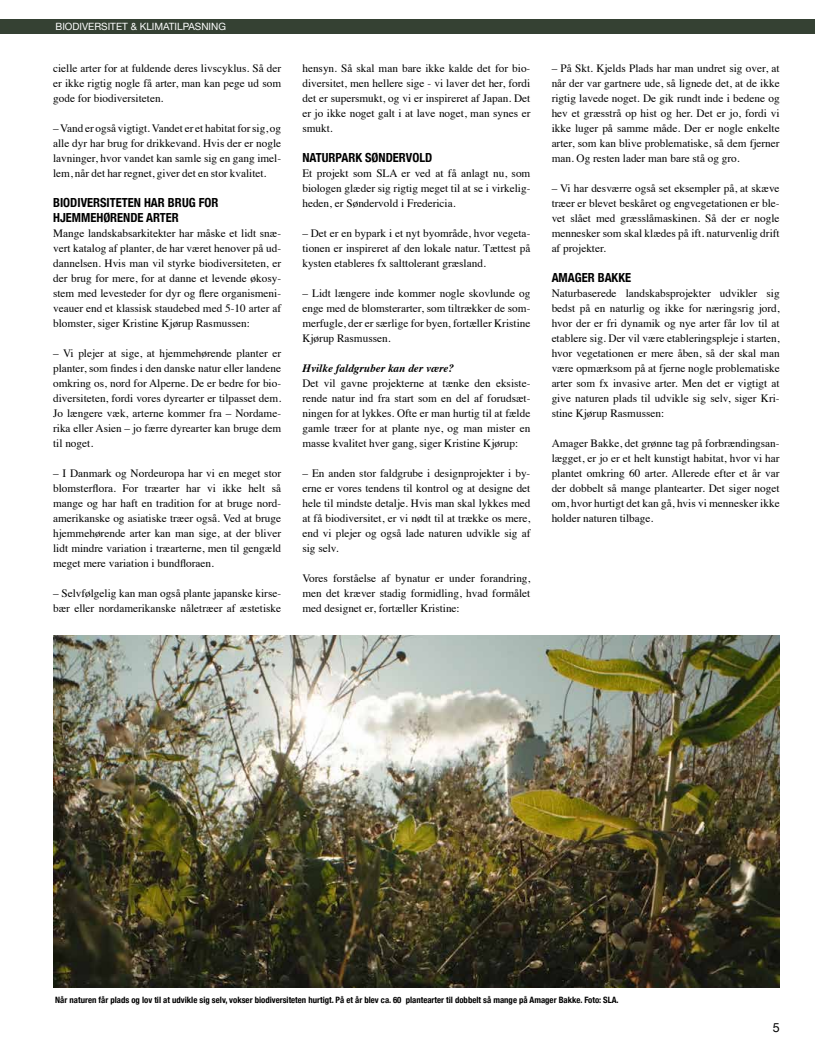
<style>
.page{position:relative;width:815px;height:1053px;background:#fff}
.page>*{position:absolute;margin:0;border:0;box-sizing:border-box;transform-origin:0 0}
.t1{font:700 condensed 12.5px/15px "Helvetica Neue";color:#000}
.t2{font:12.5px "Helvetica Neue";color:#000}
.t3{font:11.25px/15px "Times";color:#000;text-align:justify}
.t4{font:italic 700 11.25px "Times";color:#000}
.t5{font:10px "Helvetica Neue";color:#fff}
.t6{font:700 condensed 8.75px "Helvetica Neue";color:#000}
</style>
<div class="page">
<div style="left:0;top:19px;width:815px;height:14px;background:#354133"></div>
<img style="left:53px;top:635px;width:727px;height:352px">
<p class="t5" style="left:55px;top:19px;width:172px">BIODIVERSITET &amp; KLIMATILPASNING</p>
<p class="t3" style="left:53px;top:59px;width:230px">cielle arter for at fuldende deres livscyklus. Så der er ikke rigtig nogle få arter, man kan pege ud som gode for biodiversiteten.</p>
<p class="t3" style="left:53px;top:119px;width:230px">– Vand er også vigtigt. Vandet er et habitat for sig, og alle dyr har brug for drikkevand. Hvis der er nogle lavninger, hvor vandet kan samle sig en gang imel&shy;lem, når det har regnet, giver det en stor kvalitet.</p>
<p class="t1" style="left:53px;top:194px;width:167px">BIODIVERSITETEN HAR BRUG FOR<br>HJEMMEHØRENDE ARTER</p>
<p class="t3" style="left:53px;top:224px;width:229px">Mange landskabsarkitekter har måske et lidt snæ&shy;vert katalog af planter, de har været henover på ud&shy;dannelsen. Hvis man vil styrke biodiversiteten, er der brug for mere, for at danne et levende økosy&shy;stem med levesteder for dyr og flere organismeni&shy;veauer end et klassisk staudebed med 5-10 arter af blomster, siger Kristine Kjørup Rasmussen:</p>
<p class="t3" style="left:53px;top:344px;width:230px">– Vi plejer at sige, at hjemmehørende planter er planter, som findes i den danske natur eller landene omkring os, nord for Alperne. De er bedre for bio&shy;diversiteten, fordi vores dyrearter er tilpasset dem.<br>Jo længere væk, arterne kommer fra – Nordame&shy;rika eller Asien – jo færre dyrearter kan bruge dem til noget.</p>
<p class="t3" style="left:53px;top:464px;width:230px">– I Danmark og Nordeuropa har vi en meget stor blomsterflora. For træarter har vi ikke helt så mange og har haft en tradition for at bruge nord&shy;amerikanske og asiatiske træer også. Ved at bruge hjemmehørende arter kan man sige, at der bliver lidt mindre variation i træarterne, men til gengæld meget mere variation i bundfloraen.</p>
<p class="t3" style="left:53px;top:584px;width:229px">– Selvfølgelig kan man også plante japanske kirse&shy;bær eller nordamerikanske nåletræer af æstetiske</p>
<p class="t3" style="left:302px;top:59px;width:230px">hensyn. Så skal man bare ikke kalde det for bio&shy;diversitet, men hellere sige - vi laver det her, fordi det er supersmukt, og vi er inspireret af Japan. Det er jo ikke noget galt i at lave noget, man synes er smukt.</p>
<p class="t1" style="left:302px;top:149px;width:131px">NATURPARK SØNDERVOLD</p>
<p class="t3" style="left:302px;top:164px;width:229px">Et projekt som SLA er ved at få anlagt nu, som biologen glæder sig rigtig meget til at se i virkelig&shy;heden, er Søndervold i Fredericia.</p>
<p class="t3" style="left:302px;top:224px;width:229px">– Det er en bypark i et nyt byområde, hvor vegeta&shy;tionen er inspireret af den lokale natur. Tættest på kysten etableres fx salttolerant græsland.</p>
<p class="t3" style="left:302px;top:284px;width:230px">– Lidt længere inde kommer nogle skovlunde og enge med de blomsterarter, som tiltrækker de som&shy;merfugle, der er særlige for byen, fortæller Kristine Kjørup Rasmussen.</p>
<p class="t4" style="left:302px;top:357px;width:153px">Hvilke faldgruber kan der være?</p>
<p class="t3" style="left:302px;top:374px;width:230px">Det vil gavne projekterne at tænke den eksiste&shy;rende natur ind fra start som en del af forudsæt&shy;ningen for at lykkes. Ofte er man hurtig til at fælde gamle træer for at plante nye, og man mister en masse kvalitet hver gang, siger Kristine Kjørup:</p>
<p class="t3" style="left:302px;top:464px;width:230px">– En anden stor faldgrube i designprojekter i by&shy;erne er vores tendens til kontrol og at designe det hele til mindste detalje. Hvis man skal lykkes med at få biodiversitet, er vi nødt til at trække os mere, end vi plejer og også lade naturen udvikle sig af sig selv.</p>
<p class="t3" style="left:302px;top:569px;width:230px">Vores forståelse af bynatur er under forandring, men det kræver stadig formidling, hvad formålet med designet er, fortæller Kristine:</p>
<p class="t3" style="left:552px;top:59px;width:230px">– På Skt. Kjelds Plads har man undret sig over, at når der var gartnere ude, så lignede det, at de ikke rigtig lavede noget. De gik rundt inde i bedene og hev et græsstrå op hist og her. Det er jo, fordi vi ikke luger på samme måde. Der er nogle enkelte arter, som kan blive problematiske, så dem fjerner man. Og resten lader man bare stå og gro.</p>
<p class="t3" style="left:552px;top:179px;width:229px">– Vi har desværre også set eksempler på, at skæve træer er blevet beskåret og engvegetationen er ble&shy;vet slået med græsslåmaskinen. Så der er nogle mennesker som skal klædes på ift. naturvenlig drift af projekter.</p>
<p class="t1" style="left:552px;top:269px;width:81px">AMAGER BAKKE</p>
<p class="t3" style="left:552px;top:284px;width:230px">Naturbaserede landskabsprojekter udvikler sig bedst på en naturlig og ikke for næringsrig jord, hvor der er fri dynamik og nye arter får lov til at etablere sig. Der vil være etableringspleje i starten, hvor vegetationen er mere åben, så der skal man være opmærksom på at fjerne nogle problematiske arter som fx invasive arter. Men det er vigtigt at give naturen plads til udvikle sig selv, siger Kri&shy;stine Kjørup Rasmussen:</p>
<p class="t3" style="left:552px;top:434px;width:230px">Amager Bakke, det grønne tag på forbrændingsan&shy;lægget, er jo er et helt kunstigt habitat, hvor vi har plantet omkring 60 arter. Allerede efter et år var der dobbelt så mange plantearter. Det siger noget om, hvor hurtigt det kan gå, hvis vi mennesker ikke holder naturen tilbage.</p>
<p class="t6" style="left:55px;top:992px;width:565px">Når naturen får plads og lov til at udvikle sig selv, vokser biodiversiteten hurtigt. På et år blev ca. 60 plantearter til dobbelt så mange på Amager Bakke. Foto: SLA.</p>
<p class="t2" style="left:773px;top:1018px;width:8px">5</p>
</div>
